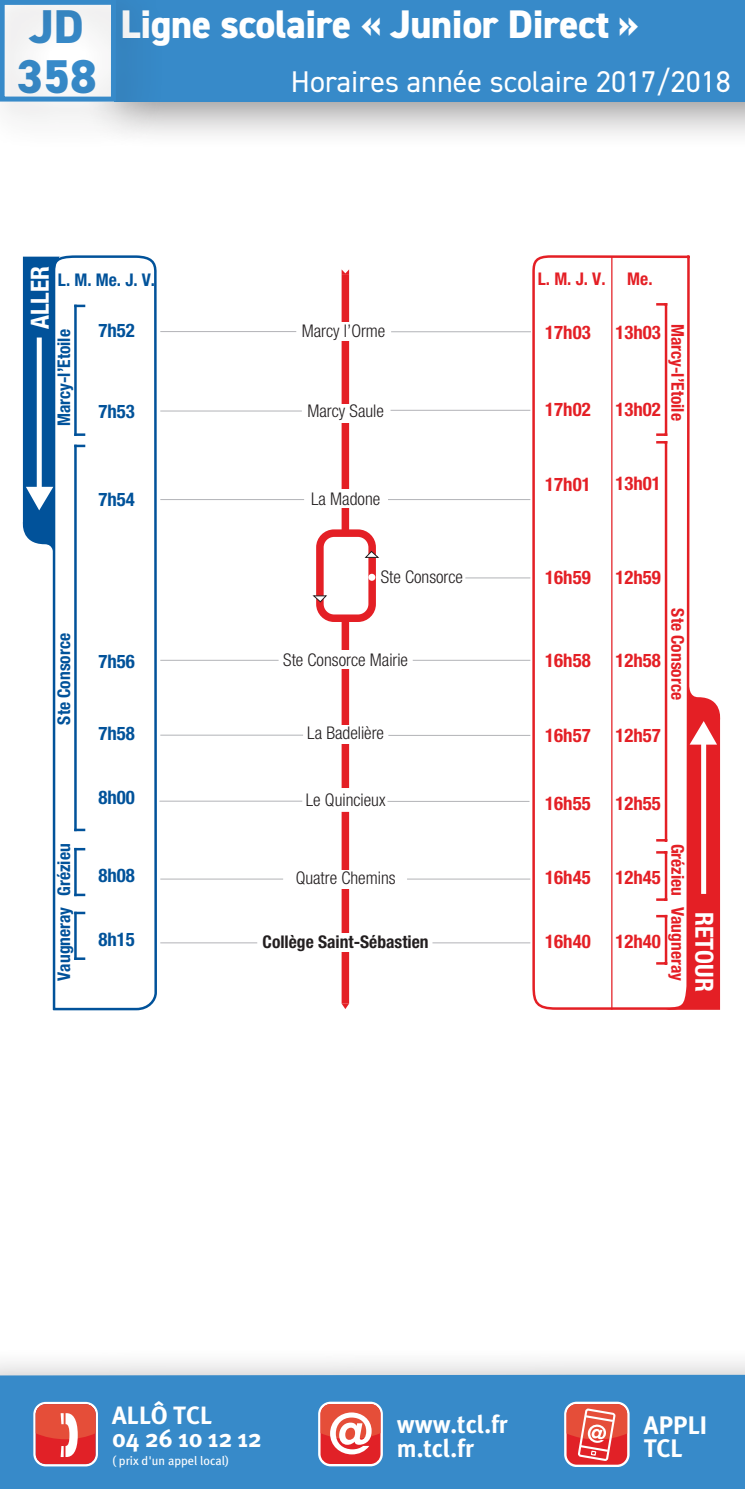
<style>
.page{position:relative;width:745px;height:1489px;background:#fff}
.page>*{position:absolute;margin:0;border:0;box-sizing:border-box;transform-origin:0 0}
.t1{font:800 47.5px "DIN2014";color:#378ac9}
.t2{font:800 40px "DIN2014";letter-spacing:-.01em;color:#fff}
.t3{font:30px "DIN2014";color:#fff}
.t4{font:700 25.25px/23.8px "Meta Plus";letter-spacing:-.005em;color:#fff}
.t5{font:700 25px/23.2px "Meta Plus";color:#fff}
.t6{font:700 condensed 25px "Helvetica Neue LT Std";color:#fff}
.t7{font:700 condensed 18.75px "Helvetica Neue LT Std";color:#e41f25}
.t8{font:700 condensed 18.75px "Helvetica Neue LT Std";color:#01529a}
.t9{font:300 condensed 17.5px "Helvetica Neue LT Std";color:#231f20}
.t10{font:700 condensed 17.5px "Helvetica Neue LT Std";color:#01529a}
.t11{font:700 condensed 17.5px "Helvetica Neue LT Std";color:#e41f25}
.t12{font:700 condensed 17.5px "Helvetica Neue LT Std";color:#231f20}
.t13{font:12.5px "Meta Plus";color:#fff}
.s1{font-size:47.5px;color:#378ac9}
</style>
<div class="page">
<div style="left:85px;top:0;width:659px;height:151px;background:#231f20;opacity:.5"></div>
<div style="left:113px;top:0;width:631px;height:102px;background:#378ac9"></div>
<div style="left:0;top:1345px;width:744px;height:143px;background:#231f20;opacity:.5"></div>
<div style="left:0;top:1374px;width:744px;height:114px;background:#378ac9"></div>
<svg style="left:33px;top:1401px;width:65px;height:65px"></svg>
<svg style="left:318px;top:1401px;width:64px;height:65px"></svg>
<div style="left:320px;top:1403px;width:60px;height:60px;background:#e12127;border-radius:10px"></div>
<svg style="left:320px;top:1403px;width:60px;height:51px"></svg>
<svg style="left:563px;top:1401px;width:66px;height:65px"></svg>
<div style="left:566px;top:1403px;width:60px;height:61px;background:#e12127;border-radius:10px"></div>
<svg style="left:566px;top:1403px;width:60px;height:57px"></svg>
<div style="left:341px;top:274px;width:8px;height:729px;background:#e41f25"></div>
<hr style="left:390px;top:410px;width:140px;height:1px;background:#b2b3b7">
<hr style="left:160px;top:331px;width:136px;height:1px;background:#b2b3b7">
<hr style="left:465px;top:577px;width:65px;height:1px;background:#b2b3b7">
<hr style="left:160px;top:410px;width:142px;height:1px;background:#b2b3b7">
<hr style="left:388px;top:499px;width:142px;height:1px;background:#b2b3b7">
<hr style="left:160px;top:499px;width:144px;height:1px;background:#b2b3b7">
<hr style="left:412px;top:660px;width:118px;height:1px;background:#b2b3b7">
<hr style="left:160px;top:660px;width:118px;height:1px;background:#b2b3b7">
<hr style="left:388px;top:735px;width:142px;height:1px;background:#b2b3b7">
<hr style="left:160px;top:734px;width:143px;height:1px;background:#b2b3b7">
<svg style="left:51px;top:255px;width:106px;height:755px"></svg>
<svg style="left:23px;top:257px;width:37px;height:311px"></svg>
<hr style="left:74px;top:306px;width:3px;height:128px;background:#01529a">
<svg style="left:75px;top:433px;width:9px;height:3px"></svg>
<svg style="left:75px;top:304px;width:9px;height:3px"></svg>
<hr style="left:74px;top:446px;width:3px;height:383px;background:#01529a">
<svg style="left:75px;top:828px;width:9px;height:3px"></svg>
<svg style="left:75px;top:444px;width:9px;height:3px"></svg>
<hr style="left:74px;top:912px;width:3px;height:46px;background:#01529a">
<svg style="left:75px;top:957px;width:9px;height:2px"></svg>
<svg style="left:75px;top:911px;width:9px;height:3px"></svg>
<svg style="left:530px;top:255px;width:160px;height:755px"></svg>
<hr style="left:664px;top:304px;width:2px;height:130px;background:#e41f25">
<svg style="left:657px;top:303px;width:8px;height:2px"></svg>
<hr style="left:664px;top:442px;width:2px;height:398px;background:#e41f25">
<svg style="left:657px;top:433px;width:8px;height:10px"></svg>
<hr style="left:610px;top:257px;width:2px;height:752px;background:#e41f25">
<svg style="left:341px;top:269px;width:8px;height:5px"></svg>
<svg style="left:341px;top:1003px;width:8px;height:6px"></svg>
<div style="left:334px;top:322px;width:23px;height:19px;background:#fff"></div>
<div style="left:334px;top:404px;width:23px;height:19px;background:#fff"></div>
<div style="left:334px;top:489px;width:23px;height:19px;background:#fff"></div>
<div style="left:334px;top:650px;width:23px;height:19px;background:#fff"></div>
<div style="left:334px;top:725px;width:23px;height:19px;background:#fff"></div>
<hr style="left:432px;top:942px;width:98px;height:1px;background:#b2b3b7">
<hr style="left:160px;top:942px;width:97px;height:1px;background:#b2b3b7">
<div style="left:334px;top:933px;width:23px;height:19px;background:#fff"></div>
<hr style="left:74px;top:849px;width:3px;height:45px;background:#01529a">
<svg style="left:75px;top:893px;width:9px;height:3px"></svg>
<svg style="left:75px;top:847px;width:9px;height:3px"></svg>
<svg style="left:657px;top:673px;width:62px;height:336px"></svg>
<hr style="left:407px;top:878px;width:123px;height:1px;background:#b2b3b7">
<hr style="left:160px;top:878px;width:123px;height:1px;background:#b2b3b7">
<div style="left:334px;top:869px;width:23px;height:19px;background:#fff"></div>
<hr style="left:387px;top:801px;width:142px;height:1px;background:#b2b3b7">
<hr style="left:159px;top:800px;width:143px;height:1px;background:#b2b3b7">
<div style="left:335px;top:788px;width:22px;height:23px;background:#fff"></div>
<div style="left:320px;top:533px;width:52px;height:85px;background:#fff;border-radius:14px"></div>
<div style="left:316px;top:529px;width:59px;height:93px;border:8px solid #e41f25;border-radius:14px"></div>
<svg style="left:364px;top:550px;width:15px;height:8px"></svg>
<svg style="left:312px;top:595px;width:15px;height:7px"></svg>
<div style="left:368px;top:573px;width:7px;height:7px;background:#fff;border-radius:50%"></div>
<hr style="left:391px;top:331px;width:139px;height:1px;background:#b2b3b7">
<div style="left:0;top:0;width:164px;height:151px;background:#231f20;opacity:.5"></div>
<div style="left:0;top:0;width:116px;height:102px;border:5px solid #378ac9"></div>
<h2 class="t2" style="left:29px;top:-2px;width:611px"><span class="s1">JD</span> Ligne scolaire « Junior Direct »</h2>
<h1 class="t1" style="left:17px;top:45px;width:81px">358</h1>
<h3 class="t3" style="left:291px;top:63px;width:441px">Horaires année scolaire 2017/2018</h3>
<h3 class="t6" style="left:25px;top:329px;width:64px;rotate:-90deg">ALLER</h3>
<p class="t10" style="left:58px;top:269px;width:99px">L. M. Me. J. V.</p>
<p class="t10" style="left:53px;top:426px;width:98px;rotate:-90deg">Marcy-l’Etoile</p>
<p class="t8" style="left:98px;top:319px;width:38px">7h52</p>
<p class="t8" style="left:98px;top:400px;width:38px">7h53</p>
<p class="t8" style="left:98px;top:487px;width:38px">7h54</p>
<p class="t9" style="left:301px;top:321px;width:85px">Marcy l’Orme</p>
<p class="t9" style="left:307px;top:400px;width:78px">Marcy Saule</p>
<p class="t9" style="left:311px;top:489px;width:71px">La Madone</p>
<p class="t11" style="left:537px;top:268px;width:116px">L. M. J. V. Me.</p>
<p class="t11" style="left:687px;top:324px;width:98px;rotate:90deg">Marcy-l’Etoile</p>
<p class="t7" style="left:545px;top:321px;width:47px">17h03</p>
<p class="t7" style="left:615px;top:321px;width:47px">13h03</p>
<p class="t7" style="left:615px;top:398px;width:47px">13h02</p>
<p class="t7" style="left:545px;top:398px;width:47px">17h02</p>
<p class="t7" style="left:545px;top:472px;width:47px">17h01</p>
<p class="t7" style="left:615px;top:472px;width:47px">13h01</p>
<p class="t10" style="left:53px;top:724px;width:93px;rotate:-90deg">Ste Consorce</p>
<p class="t8" style="left:98px;top:649px;width:38px">7h56</p>
<p class="t8" style="left:98px;top:721px;width:38px">7h58</p>
<p class="t8" style="left:98px;top:786px;width:38px">8h00</p>
<p class="t9" style="left:380px;top:567px;width:84px">Ste Consorce</p>
<p class="t7" style="left:545px;top:566px;width:47px">16h59</p>
<p class="t7" style="left:615px;top:566px;width:47px">12h59</p>
<p class="t9" style="left:283px;top:649px;width:126px">Ste Consorce Mairie</p>
<p class="t7" style="left:545px;top:649px;width:47px">16h58</p>
<p class="t7" style="left:615px;top:649px;width:47px">12h58</p>
<p class="t11" style="left:687px;top:608px;width:93px;rotate:90deg">Ste Consorce</p>
<p class="t9" style="left:307px;top:723px;width:78px">La Badelière</p>
<p class="t7" style="left:545px;top:723px;width:47px">16h57</p>
<p class="t7" style="left:615px;top:723px;width:47px">12h57</p>
<p class="t9" style="left:305px;top:789px;width:81px">Le Quincieux</p>
<p class="t7" style="left:545px;top:792px;width:47px">16h55</p>
<p class="t7" style="left:615px;top:792px;width:47px">12h55</p>
<p class="t10" style="left:53px;top:895px;width:54px;rotate:-90deg">Grézieu</p>
<p class="t11" style="left:687px;top:843px;width:54px;rotate:90deg">Grézieu</p>
<p class="t8" style="left:98px;top:864px;width:38px">8h08</p>
<p class="t9" style="left:295px;top:868px;width:101px">Quatre Chemins</p>
<p class="t7" style="left:545px;top:865px;width:47px">16h45</p>
<p class="t7" style="left:615px;top:865px;width:47px">12h45</p>
<p class="t10" style="left:53px;top:980px;width:75px;rotate:-90deg">Vaugneray</p>
<h3 class="t6" style="left:719px;top:912px;width:81px;rotate:90deg">RETOUR</h3>
<p class="t11" style="left:687px;top:906px;width:75px;rotate:90deg">Vaugneray</p>
<p class="t8" style="left:98px;top:927px;width:38px">8h15</p>
<p class="t7" style="left:615px;top:929px;width:47px">12h40</p>
<p class="t7" style="left:545px;top:929px;width:47px">16h40</p>
<p class="t12" style="left:262px;top:931px;width:167px">Collège Saint-Sébastien</p>
<h3 class="t5" style="left:112px;top:1403px;width:151px">ALLÔ TCL<br>04 26 10 12 12</h3>
<p class="t13" style="left:112px;top:1453px;width:119px">( prix d'un appel local)</p>
<h3 class="t5" style="left:396px;top:1412px;width:112px">www.tcl.fr m.tcl.fr</h3>
<h3 class="t4" style="left:643px;top:1412px;width:65px">APPLI<br>TCL</h3>
</div>
